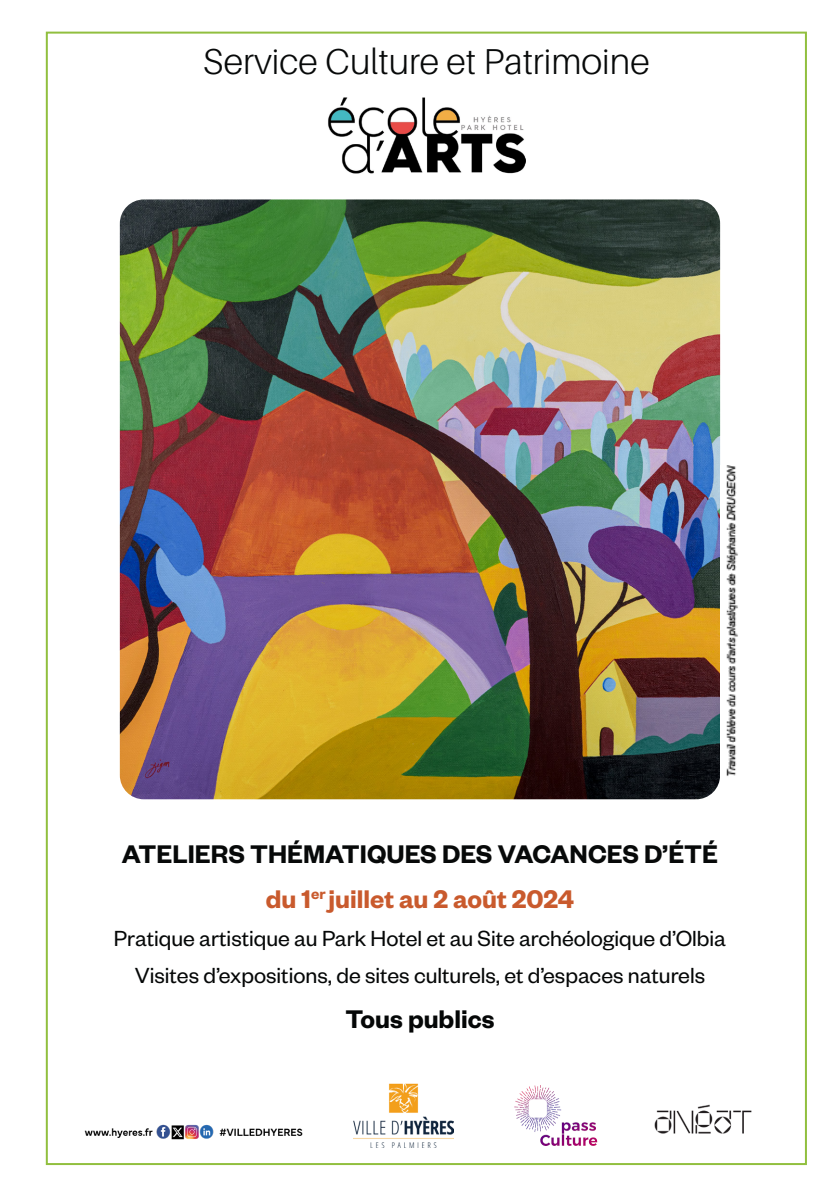
<style>
.page{position:relative;width:840px;height:1191px;background:#fff}
.page>*{position:absolute;margin:0;border:0;box-sizing:border-box;transform-origin:0 0}
.t1{font:300 36px "Aileron";color:#070909}
.t2{font:600 28px "Founders Grotesk";color:#070909}
.t3{font:600 28px "Founders Grotesk";color:#c95a2d}
.t4{font:600 28px "Founders Grotesk";color:#050707}
.t5{font:24px "Founders Grotesk";color:#050707}
</style>
<div class="page">
<img style="left:353px;top:1083px;width:100px;height:64px">
<img style="left:120px;top:199px;width:599px;height:600px">
<img style="left:328px;top:97px;width:197px;height:77px">
<img style="left:654px;top:1104px;width:98px;height:30px">
<img style="left:84px;top:1124px;width:219px;height:16px">
<img style="left:719px;top:465px;width:19px;height:318px">
<img style="left:514px;top:1085px;width:84px;height:61px">
<p class="t1" style="left:203px;top:41px;width:448px">Service Culture et Patrimoine</p>
<p class="t2" style="left:122px;top:836px;width:597px">ATELIERS THÉMATIQUES DES VACANCES D’ÉTÉ</p>
<p class="t3" style="left:266px;top:881px;width:309px">du 1<sup>er</sup> juillet au 2 août 2024</p>
<p class="t5" style="left:114px;top:923px;width:613px">Pratique artistique au Park Hotel et au Site archéologique d’Olbia</p>
<p class="t5" style="left:135px;top:960px;width:571px">Visites d’expositions, de sites culturels, et d’espaces naturels</p>
<p class="t4" style="left:345px;top:1001px;width:151px">Tous publics</p>
</div>
